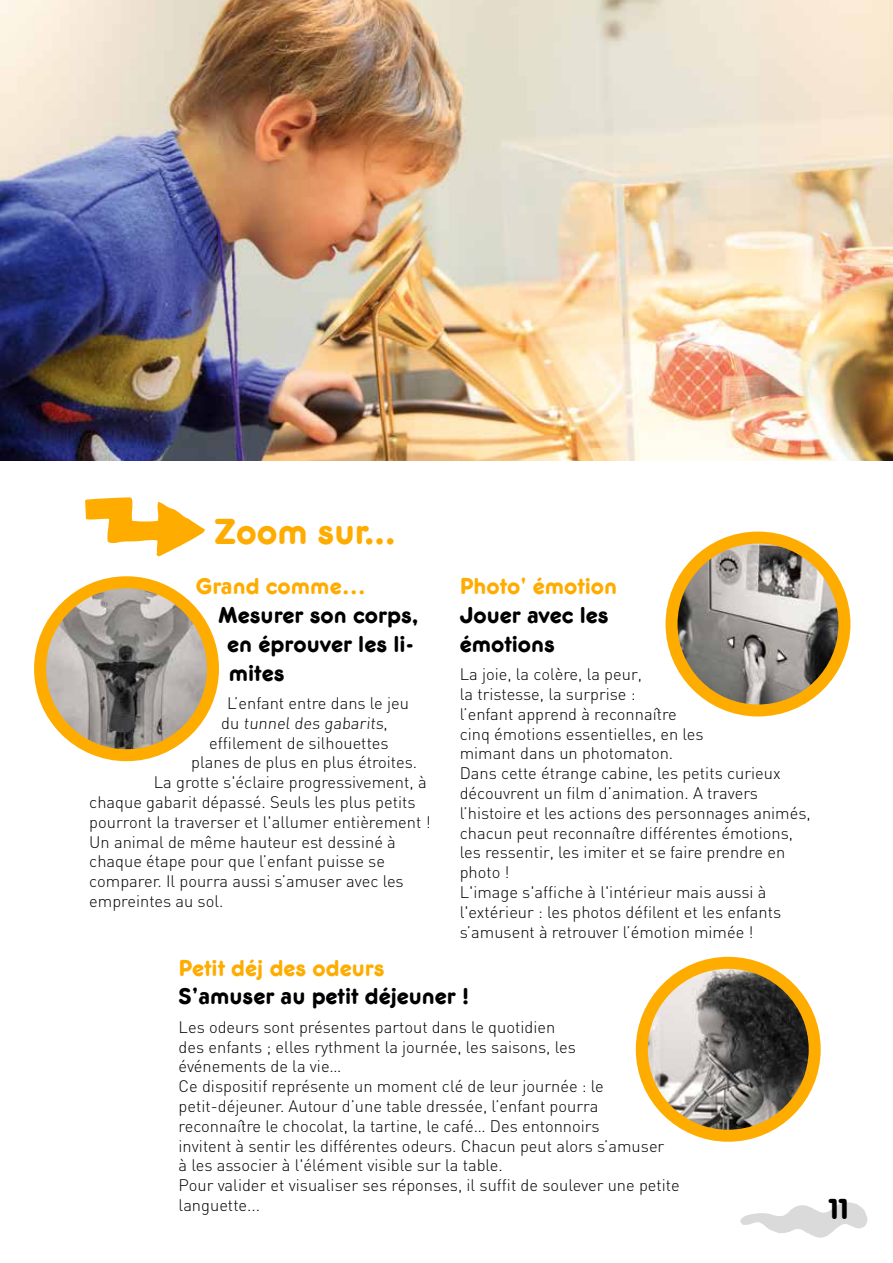
<style>
.page{position:relative;width:893px;height:1263px;background:#fff}
.page>*{position:absolute;margin:0;border:0;box-sizing:border-box;transform-origin:0 0}
.t1{font:500 37.5px "Frankfurter Com";color:#ffac00}
.t2{font:500 30px "Frankfurter Com";color:#000}
.t3{font:500 24px/28.8px "Frankfurter Com";color:#000}
.t4{font:500 24px "Frankfurter Com";color:#ffac00}
.t5{font:300 16.5px/19.8px "DIN";color:#000}
</style>
<div class="page">
<img style="left:0;top:0;width:893px;height:461px">
<img style="left:40px;top:582px;width:173px;height:173px;border-radius:86px">
<div style="left:34px;top:576px;width:185px;height:185px;border:12px solid #ffac00;border-radius:50%"></div>
<img style="left:671px;top:537px;width:173px;height:173px;border-radius:86px">
<div style="left:665px;top:531px;width:185px;height:185px;border:12px solid #ffac00;border-radius:50%"></div>
<img style="left:642px;top:963px;width:173px;height:173px;border-radius:86px">
<div style="left:636px;top:957px;width:185px;height:185px;border:12px solid #ffac00;border-radius:50%"></div>
<svg style="left:85px;top:497px;width:120px;height:59px"></svg>
<svg style="left:740px;top:1202px;width:128px;height:36px"></svg>
<h1 class="t1" style="left:215px;top:511px;width:182px">Zoom sur...</h1>
<h3 class="t4" style="left:196px;top:573px;width:171px">Grand comme…</h3>
<h3 class="t3" style="left:227px;top:601px;width:193px;text-indent:-9px">Mesurer son corps, en éprouver les li&shy;mites</h3>
<p class="t5" style="left:227px;top:693px;width:183px">L’enfant entre dans le jeu</p>
<p class="t5" style="left:221px;top:713px;width:168px">du tunnel des gabarits,</p>
<p class="t5" style="left:209px;top:733px;width:181px">effilement de silhouettes</p>
<p class="t5" style="left:191px;top:752px;width:227px">planes de plus en plus étroites.</p>
<p class="t5" style="left:154px;top:772px;width:274px">La grotte s'éclaire progressivement, à</p>
<p class="t5" style="left:89px;top:792px;width:328px">chaque gabarit dépassé. Seuls les plus petits</p>
<p class="t5" style="left:89px;top:812px;width:343px">pourront la traverser et l'allumer entièrement !</p>
<p class="t5" style="left:89px;top:832px;width:308px">Un animal de même hauteur est dessiné à</p>
<p class="t5" style="left:89px;top:851px;width:297px">chaque étape pour que l’enfant puisse se</p>
<p class="t5" style="left:89px;top:871px;width:316px">comparer. Il pourra aussi s’amuser avec les</p>
<p class="t5" style="left:89px;top:891px;width:136px">empreintes au sol.</p>
<h3 class="t4" style="left:460px;top:573px;width:159px">Photo' émotion</h3>
<h3 class="t3" style="left:460px;top:601px;width:150px">Jouer avec les émotions</h3>
<p class="t5" style="left:460px;top:664px;width:353px">La joie, la colère, la peur,<br>la tristesse, la surprise :<br>l’enfant apprend à reconnaître<br>cinq émotions essentielles, en les<br>mimant dans un photomaton.<br>Dans cette étrange cabine, les petits curieux découvrent un film d’animation. A travers l’histoire et les actions des personnages animés, chacun peut reconnaître différentes émotions, les ressentir, les imiter et se faire prendre en photo !<br>L'image s'affiche à l'intérieur mais aussi à l'extérieur : les photos défilent et les enfants s’amusent à retrouver l’émotion mimée !</p>
<h3 class="t4" style="left:179px;top:954px;width:207px">Petit déj des odeurs</h3>
<h3 class="t3" style="left:179px;top:982px;width:292px">S’amuser au petit déjeuner !</h3>
<p class="t5" style="left:179px;top:1017px;width:503px">Les odeurs sont présentes partout dans le quotidien<br>des enfants ; elles rythment la journée, les saisons, les<br>événements de la vie…<br>Ce dispositif représente un moment clé de leur journée : le petit-déjeuner. Autour d’une table dressée, l’enfant pourra reconnaître le chocolat, la tartine, le café… Des entonnoirs<br>invitent à sentir les différentes odeurs. Chacun peut alors s’amuser<br>à les associer à l'élément visible sur la table.<br>Pour valider et visualiser ses réponses, il suffit de soulever une petite languette...</p>
<h2 class="t2" style="left:829px;top:1192px;width:21px">11</h2>
</div>
